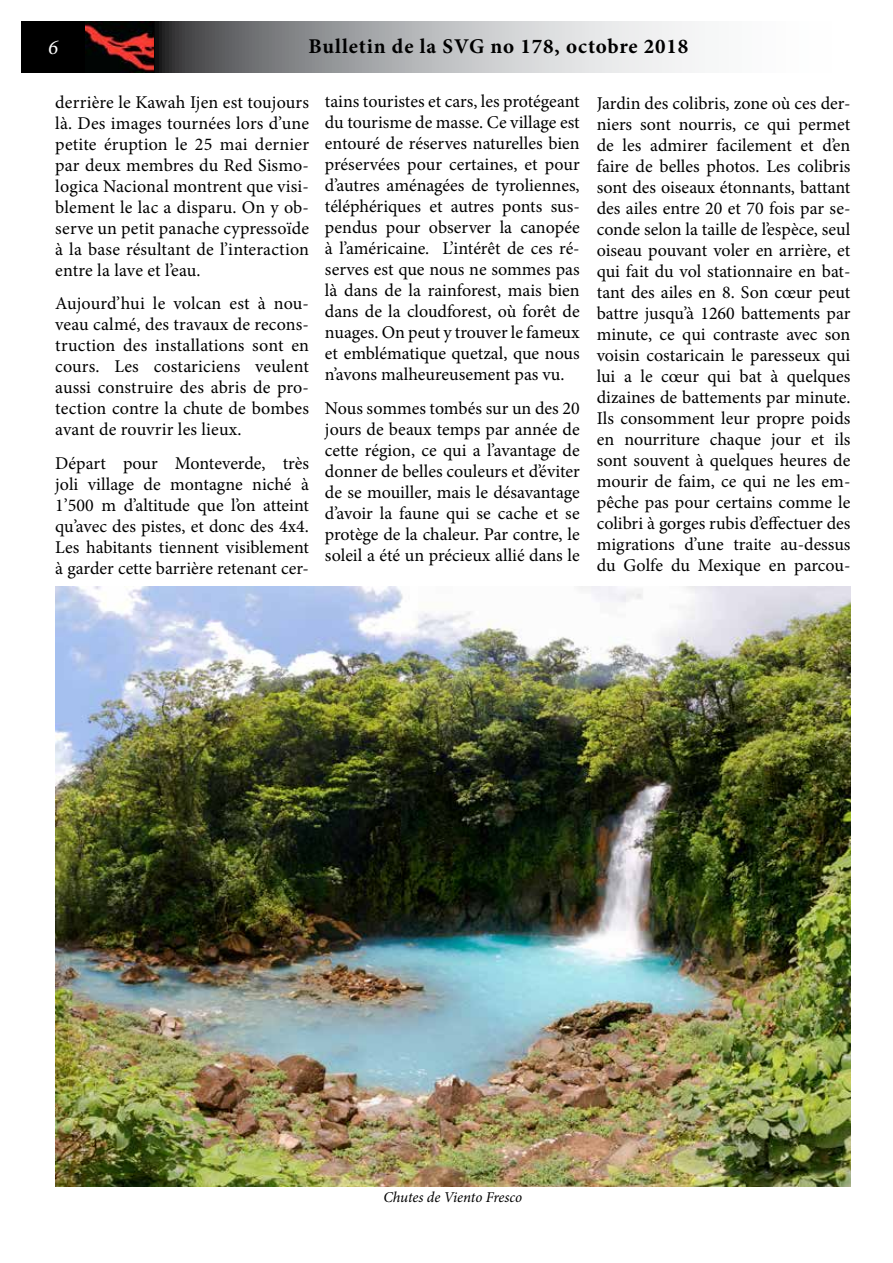
<style>
.page{position:relative;width:893px;height:1263px;background:#fff}
.page>*{position:absolute;margin:0;border:0;box-sizing:border-box;transform-origin:0 0}
.t1{font:700 21px "Minion Pro";letter-spacing:.04em;color:#000}
.t2{font:italic 21px "Minion Pro";color:#fff}
.t3{font:18px/21px "Minion Pro";color:#000;text-align:justify}
.t4{font:italic 15px "Minion Pro";letter-spacing:-.01em;color:#000}
</style>
<div class="page">
<img style="left:55px;top:587px;width:795px;height:599px">
<svg style="left:21px;top:21px;width:674px;height:51px;background:#98999b"></svg>
<img style="left:85px;top:21px;width:68px;height:51px">
<p class="t2" style="left:48px;top:33px;width:12px">6</p>
<p class="t1" style="left:309px;top:32px;width:381px">Bulletin de la SVG no 178, octobre 2018</p>
<p class="t3" style="left:55px;top:91px;width:255px">derrière le Kawah Ijen est toujours là. Des images tournées lors d’une petite éruption le 25 mai dernier par deux membres du Red Sismo&shy;logica Nacional montrent que visi&shy;blement le lac a disparu. On y ob&shy;serve un petit panache cypressoïde à la base résultant de l’interaction entre la lave et l’eau.</p>
<p class="t3" style="left:55px;top:293px;width:255px">Aujourd’hui le volcan est à nou&shy;veau calmé, des travaux de recons&shy;truction des installations sont en cours. Les costariciens veulent aussi construire des abris de pro&shy;tection contre la chute de bombes avant de rouvrir les lieux.</p>
<p class="t3" style="left:55px;top:453px;width:255px">Départ pour Monteverde, très joli village de montagne niché à 1’500 m d’altitude que l’on atteint qu’avec des pistes, et donc des 4x4.<br>Les habitants tiennent visiblement à garder cette barrière retenant cer-</p>
<p class="t3" style="left:325px;top:91px;width:256px">tains touristes et cars, les protégeant du tourisme de masse. Ce village est entouré de réserves naturelles bien préservées pour certaines, et pour d’autres aménagées de tyroliennes, téléphériques et autres ponts sus&shy;pendus pour observer la canopée à l’américaine. L’intérêt de ces ré&shy;serves est que nous ne sommes pas là dans de la rainforest, mais bien dans de la cloudforest, où forêt de nuages. On peut y trouver le fameux et emblématique quetzal, que nous n’avons malheureusement pas vu.</p>
<p class="t3" style="left:325px;top:398px;width:256px">Nous sommes tombés sur un des 20 jours de beaux temps par année de cette région, ce qui a l’avantage de donner de belles couleurs et d’éviter de se mouiller, mais le désavantage d’avoir la faune qui se cache et se protège de la chaleur. Par contre, le soleil a été un précieux allié dans le</p>
<p class="t3" style="left:597px;top:93px;width:255px">Jardin des colibris, zone où ces der&shy;niers sont nourris, ce qui permet de les admirer facilement et d’en faire de belles photos. Les colibris sont des oiseaux étonnants, battant des ailes entre 20 et 70 fois par se&shy;conde selon la taille de l’espèce, seul oiseau pouvant voler en arrière, et qui fait du vol stationnaire en bat&shy;tant des ailes en 8. Son cœur peut battre jusqu’à 1260 battements par minute, ce qui contraste avec son voisin costaricain le paresseux qui lui a le cœur qui bat à quelques dizaines de battements par minute.<br>Ils consomment leur propre poids en nourriture chaque jour et ils sont souvent à quelques heures de mourir de faim, ce qui ne les em&shy;pêche pas pour certains comme le colibri à gorges rubis d’effectuer des migrations d’une traite au-dessus du Golfe du Mexique en parcou-</p>
<p class="t4" style="left:383px;top:1186px;width:140px">Chutes de Viento Fresco</p>
</div>
